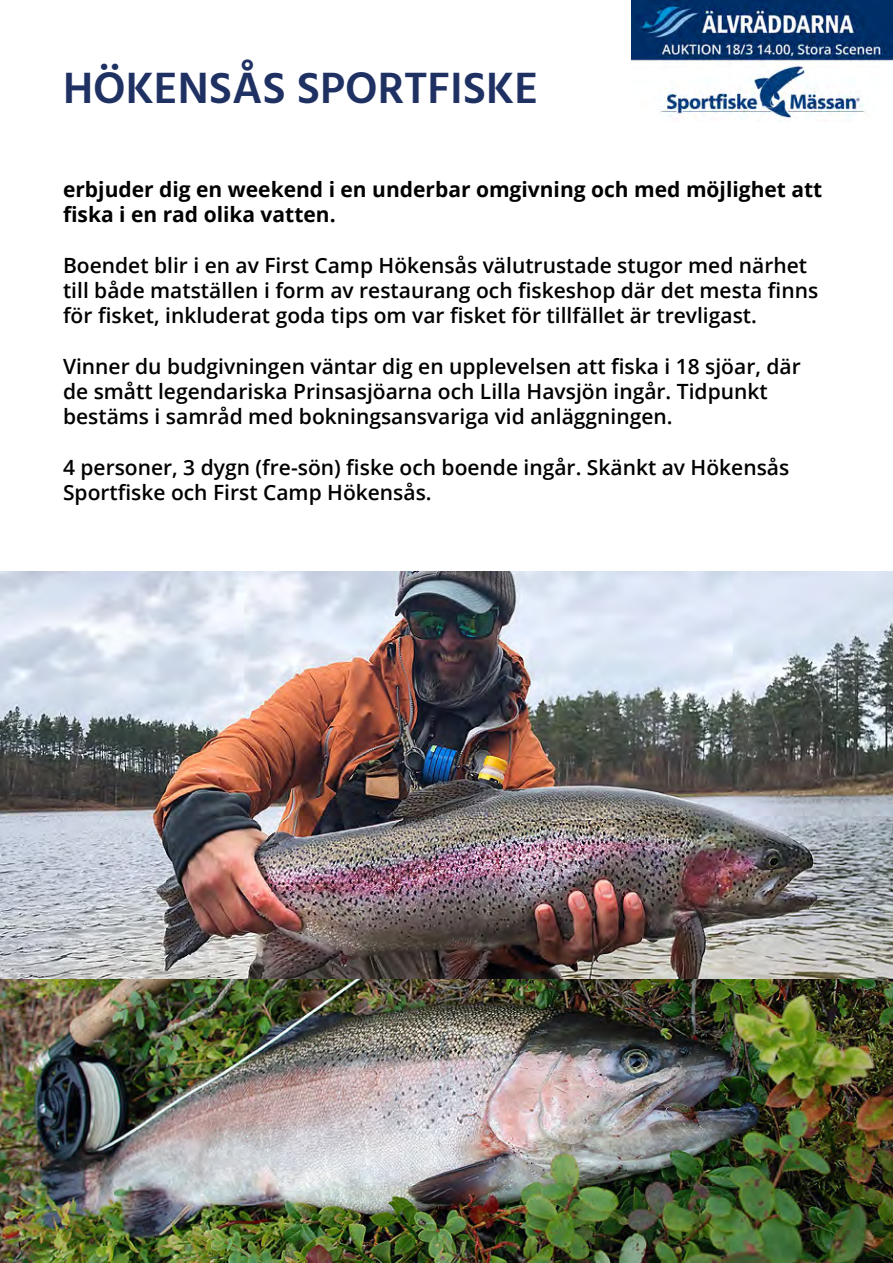
<style>
.page{position:relative;width:893px;height:1263px;background:#fff}
.page>*{position:absolute;margin:0;border:0;box-sizing:border-box;transform-origin:0 0}
.t1{font:600 45px "Hind Madurai";color:#1f3163}
.t2{font:600 21px/25.2px "Open Sans";color:#000}
.t3{font:700 21px/25.2px "Open Sans";color:#000}
</style>
<div class="page">
<img style="left:631px;top:0;width:261px;height:122px">
<img style="left:0;top:978px;width:893px;height:285px">
<img style="left:0;top:572px;width:893px;height:406px">
<p class="t1" style="left:63px;top:60px;width:477px">HÖKENSÅS SPORTFISKE</p>
<p class="t3" style="left:63px;top:177px;width:761px">erbjuder dig en weekend i en underbar omgivning och med möjlighet att fiska i en rad olika vatten.</p>
<p class="t2" style="left:63px;top:252px;width:757px">Boendet blir i en av First Camp Hökensås välutrustade stugor med närhet till både matställen i form av restaurang och fiskeshop där det mesta finns för fisket, inkluderat goda tips om var fisket för tillfället är trevligast.</p>
<p class="t2" style="left:63px;top:353px;width:739px">Vinner du budgivningen väntar dig en upplevelsen att fiska i 18 sjöar, där de smått legendariska Prinsasjöarna och Lilla Havsjön ingår. Tidpunkt bestäms i samråd med bokningsansvariga vid anläggningen.</p>
<p class="t2" style="left:63px;top:454px;width:728px">4 personer, 3 dygn (fre-sön) fiske och boende ingår. Skänkt av Hökensås<br>Sportfiske och First Camp Hökensås.</p>
</div>
